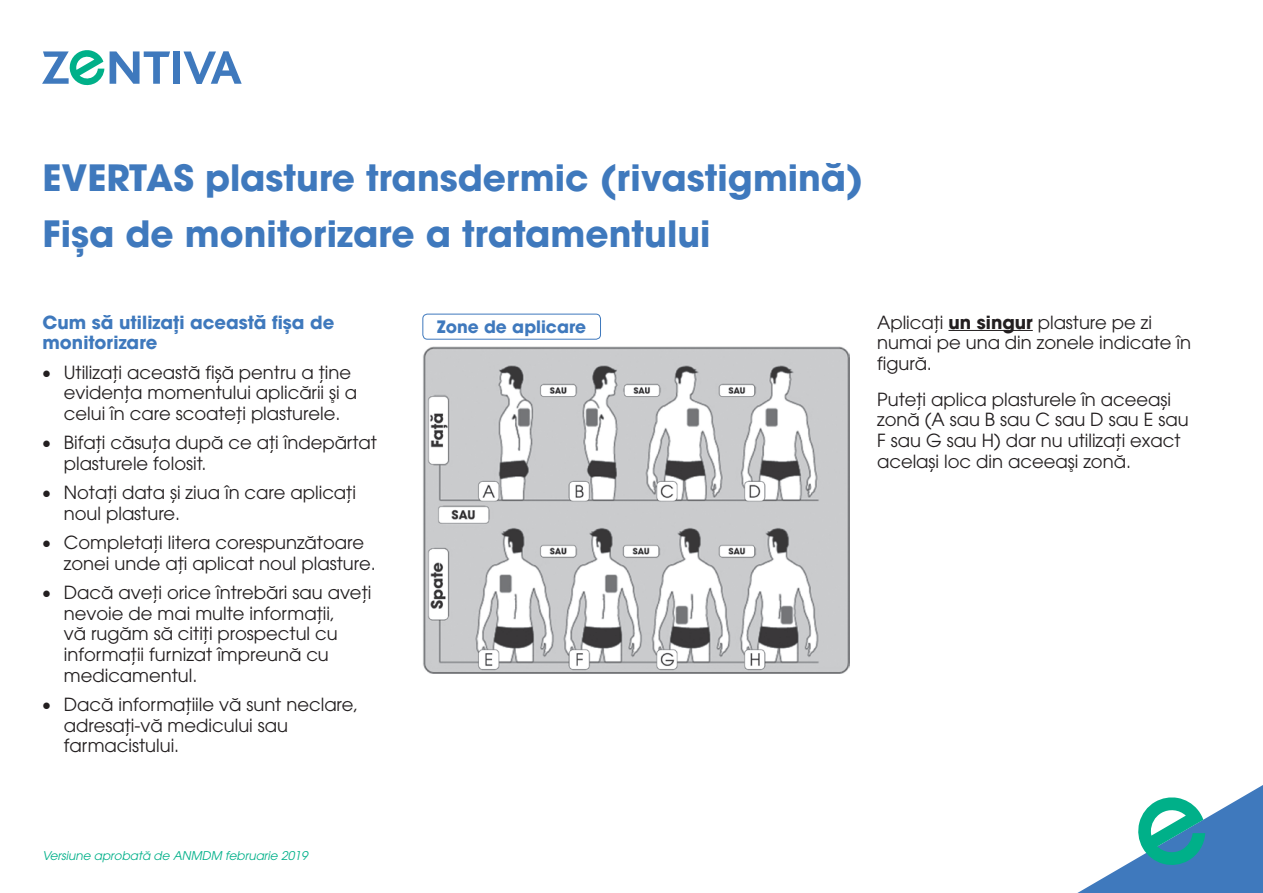
<style>
.page{position:relative;width:1263px;height:893px;background:#fff}
.page>*{position:absolute;margin:0;border:0;box-sizing:border-box;transform-origin:0 0}
.t1{font:700 36px/55.9px "ITC Avant Garde Pro";color:#3f79bd}
.t2{font:18px/20.7px "ITC Avant Garde Pro";color:#231f20}
.t3{font:700 18px/20.7px "ITC Avant Garde Pro";color:#3f79bd}
.t4{font:700 16.95px "ITC Avant Garde Pro";color:#3f79bd}
.t5{font:italic 12px "ITC Avant Garde Pro";color:#00b089}
.s1{font-weight:700}
</style>
<div class="page">
<hr style="left:948px;top:330px;width:85px;height:1px;background:#231f20">
<svg style="left:110px;top:51px;width:60px;height:33px"></svg>
<div style="left:173px;top:51px;width:7px;height:33px;background:#3f79bd"></div>
<svg style="left:183px;top:51px;width:59px;height:33px"></svg>
<svg style="left:42px;top:50px;width:62px;height:36px"></svg>
<img style="left:423px;top:346px;width:426px;height:328px">
<div style="left:423px;top:314px;width:178px;height:25px;border:1px solid #3f79bd;border-radius:5px"></div>
<svg style="left:1077px;top:785px;width:186px;height:108px"></svg>
<h1 class="t1" style="left:43px;top:150px;width:822px">EVERTAS plasture transdermic (rivastigmină)<br>Fișa de monitorizare a tratamentului</h1>
<p class="t3" style="left:43px;top:311px;width:293px">Cum să utilizaţi această fișa de monitorizare</p>
<p class="t2" style="left:64px;top:361px;width:295px">Utilizaţi această fișă pentru a ţine evidenţa momentului aplicării şi a celui în care scoateţi plasturele.</p>
<p class="t2" style="left:64px;top:432px;width:315px">Bifaţi căsuţa după ce aţi îndepărtat plasturele folosit.</p>
<p class="t2" style="left:64px;top:482px;width:294px">Notaţi data și ziua în care aplicaţi noul plasture.</p>
<p class="t2" style="left:64px;top:532px;width:313px">Completaţi litera corespunzătoare zonei unde aţi aplicat noul plasture.</p>
<p class="t2" style="left:64px;top:582px;width:309px">Dacă aveţi orice întrebări sau aveţi nevoie de mai multe informaţii,<br>vă rugăm să citiţi prospectul cu informaţii furnizat împreună cu medicamentul.</p>
<p class="t2" style="left:64px;top:694px;width:296px">Dacă informaţiile vă sunt neclare, adresaţi-vă medicului sau farmacistului.</p>
<p class="t4" style="left:437px;top:315px;width:150px">Zone de aplicare</p>
<p class="t2" style="left:877px;top:311px;width:315px">Aplicaţi <span class="s1">un singur</span> plasture pe zi numai pe una din zonele indicate în figură.</p>
<p class="t2" style="left:877px;top:389px;width:313px">Puteţi aplica plasturele în aceeași zonă (A sau B sau C sau D sau E sau<br>F sau G sau H) dar nu utilizaţi exact același loc din aceeaşi zonă.</p>
<p class="t5" style="left:43px;top:848px;width:267px">Versiune aprobată de ANMDM februarie 2019</p>
</div>
